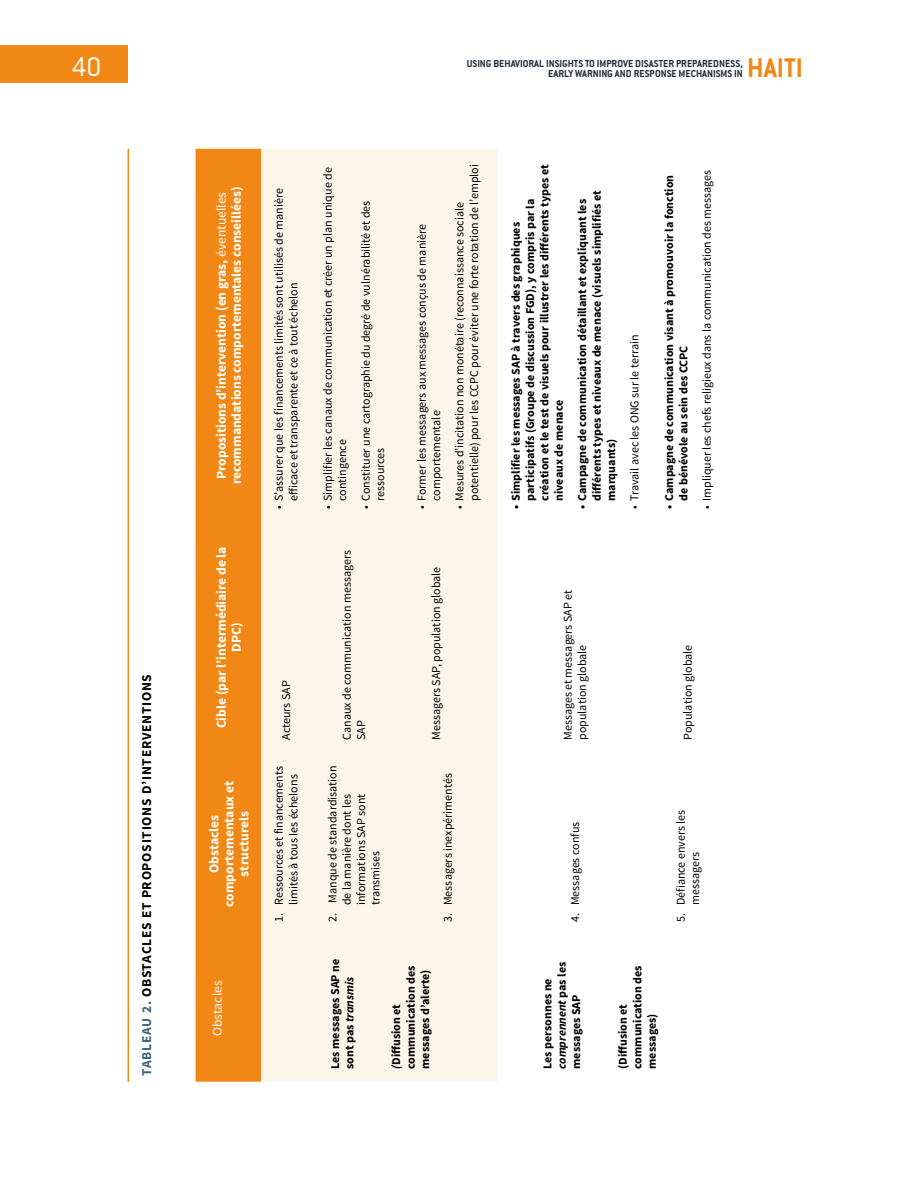
<style>
.page{position:relative;width:918px;height:1188px;background:#fff}
.page>*{position:absolute;margin:0;border:0;box-sizing:border-box;transform-origin:0 0}
.t1{font:29.1px "Conduit ITCTT Bold";color:#f18815}
.t2{font:29.1px "Conduit ITCTT Light";color:#fff}
.t3{font:700 13.5px/15px "Source Sans Pro";color:#fff;text-align:center}
.t4{font:700 13.5px "Source Sans Pro";letter-spacing:.055em;color:#000}
.t5{font:13.5px "Source Sans Pro";color:#fff}
.t6{font:12px/14.4px "Source Sans Pro";color:#000}
.t7{font:700 12px/14.4px "Source Sans Pro";color:#000}
.t8{font:10.95px "Conduit ITCTT Bold";color:#1d2c39}
.s1{color:#3b667f}
.s2{font-weight:400}
.s3{font-style:italic}
</style>
<div class="page">
<div style="left:0;top:46px;width:128px;height:37px;background:#f18815"></div>
<div style="left:196px;top:149px;width:65px;height:933px;background:#f18815"></div>
<div style="left:261px;top:149px;width:237px;height:933px;background:#fbf5ea"></div>
<hr style="left:128px;top:149px;width:1px;height:933px;background:#f18815">
<h1 class="t2" style="left:72px;top:51px;width:31px">40</h1>
<p class="t4" style="left:138px;top:1076px;width:403px;rotate:-90deg"><span class="s1">TABLEAU 2.</span> OBSTACLES ET PROPOSITIONS D’INTERVENTIONS</p>
<p class="t8" style="left:548px;top:67px;width:196px">EARLY WARNING AND RESPONSE MECHANISMS IN</p>
<h1 class="t1" style="left:747px;top:51px;width:57px">HAITI</h1>
<p class="t8" style="left:467px;top:57px;width:278px">USING BEHAVIORAL INSIGHTS TO IMPROVE DISASTER PREPAREDNESS,</p>
<p class="t3" style="left:214px;top:484px;width:299px;rotate:-90deg">Propositions d’intervention (en gras, <span class="s2">éventuelles </span>recommandations comportementales conseillées)</p>
<p class="t3" style="left:214px;top:728px;width:183px;rotate:-90deg">Cible (par l’intermédiaire de la<br>DPC)</p>
<p class="t3" style="left:207px;top:907px;width:127px;rotate:-90deg">Obstacles comportementaux et structurels</p>
<p class="t5" style="left:209px;top:1036px;width:57px;rotate:-90deg">Obstacles</p>
<p class="t6" style="left:272px;top:501px;width:314px;text-indent:-9px;rotate:-90deg">• S’assurer que les financements limités sont utilisés de manière efficace et transparente et ce à tout échelon</p>
<p class="t6" style="left:279px;top:740px;width:61px;rotate:-90deg">Acteurs SAP</p>
<p class="t6" style="left:272px;top:905px;width:141px;text-indent:-17px;rotate:-90deg">1. Ressources et financements limités à tous les échelons</p>
<p class="t6" style="left:321px;top:501px;width:335px;text-indent:-9px;rotate:-90deg">• Simplifier les canaux de communication et créer un plan unique de contingence</p>
<p class="t6" style="left:359px;top:501px;width:302px;text-indent:-9px;rotate:-90deg">• Constituer une cartographie du degré de vulnérabilité et des ressources</p>
<p class="t6" style="left:340px;top:740px;width:191px;rotate:-90deg">Canaux de communication messagers<br>SAP</p>
<p class="t6" style="left:325px;top:905px;width:141px;text-indent:-17px;rotate:-90deg">2. Manque de standardisation de la manière dont les informations SAP sont transmises</p>
<p class="t6" style="left:415px;top:501px;width:278px;text-indent:-9px;rotate:-90deg">• Former les messagers aux messages conçus de manière comportementale</p>
<p class="t6" style="left:453px;top:501px;width:338px;text-indent:-9px;rotate:-90deg">• Mesures d’incitation non monétaire (reconnaissance sociale potentielle) pour les CCPC pour éviter une forte rotation de l’emploi</p>
<p class="t6" style="left:429px;top:740px;width:175px;rotate:-90deg">Messagers SAP, population globale</p>
<p class="t6" style="left:441px;top:922px;width:150px;rotate:-90deg">3. Messagers inexpérimentés</p>
<p class="t7" style="left:328px;top:1069px;width:112px;rotate:-90deg">Les messages SAP ne sont pas <span class="s3">transmis</span></p>
<p class="t7" style="left:390px;top:1069px;width:105px;rotate:-90deg"><span class="s3">(</span>Diffusion et communication des messages d’alerte)</p>
<p class="t7" style="left:509px;top:501px;width:338px;text-indent:-9px;rotate:-90deg">• Simplifier les messages SAP à travers des graphiques participatifs (Groupe de discussion FGD), y compris par la création et le test de visuels pour illustrer les différents types et niveaux de menace</p>
<p class="t7" style="left:576px;top:501px;width:312px;text-indent:-9px;rotate:-90deg">• Campagne de communication détaillant et expliquant les différents types et niveaux de menace (visuels simplifiés et marquants)</p>
<p class="t6" style="left:628px;top:509px;width:176px;rotate:-90deg">• Travail avec les ONG sur le terrain</p>
<p class="t7" style="left:662px;top:501px;width:328px;text-indent:-9px;rotate:-90deg">• Campagne de communication visant à promouvoir la fonction de bénévole au sein des CCPC</p>
<p class="t6" style="left:700px;top:509px;width:341px;rotate:-90deg">• Impliquer les chefs religieux dans la communication des messages</p>
<p class="t6" style="left:561px;top:740px;width:151px;rotate:-90deg">Messages et messagers SAP et population globale</p>
<p class="t6" style="left:568px;top:922px;width:102px;rotate:-90deg">4. Messages confus</p>
<p class="t6" style="left:681px;top:740px;width:97px;rotate:-90deg">Population globale</p>
<p class="t6" style="left:674px;top:905px;width:97px;text-indent:-17px;rotate:-90deg">5. Défiance envers les messagers</p>
<p class="t7" style="left:541px;top:1069px;width:109px;rotate:-90deg">Les personnes ne <span class="s3">comprennent</span> pas les messages SAP</p>
<p class="t7" style="left:616px;top:1069px;width:105px;rotate:-90deg">(Diffusion et communication des messages)</p>
</div>
